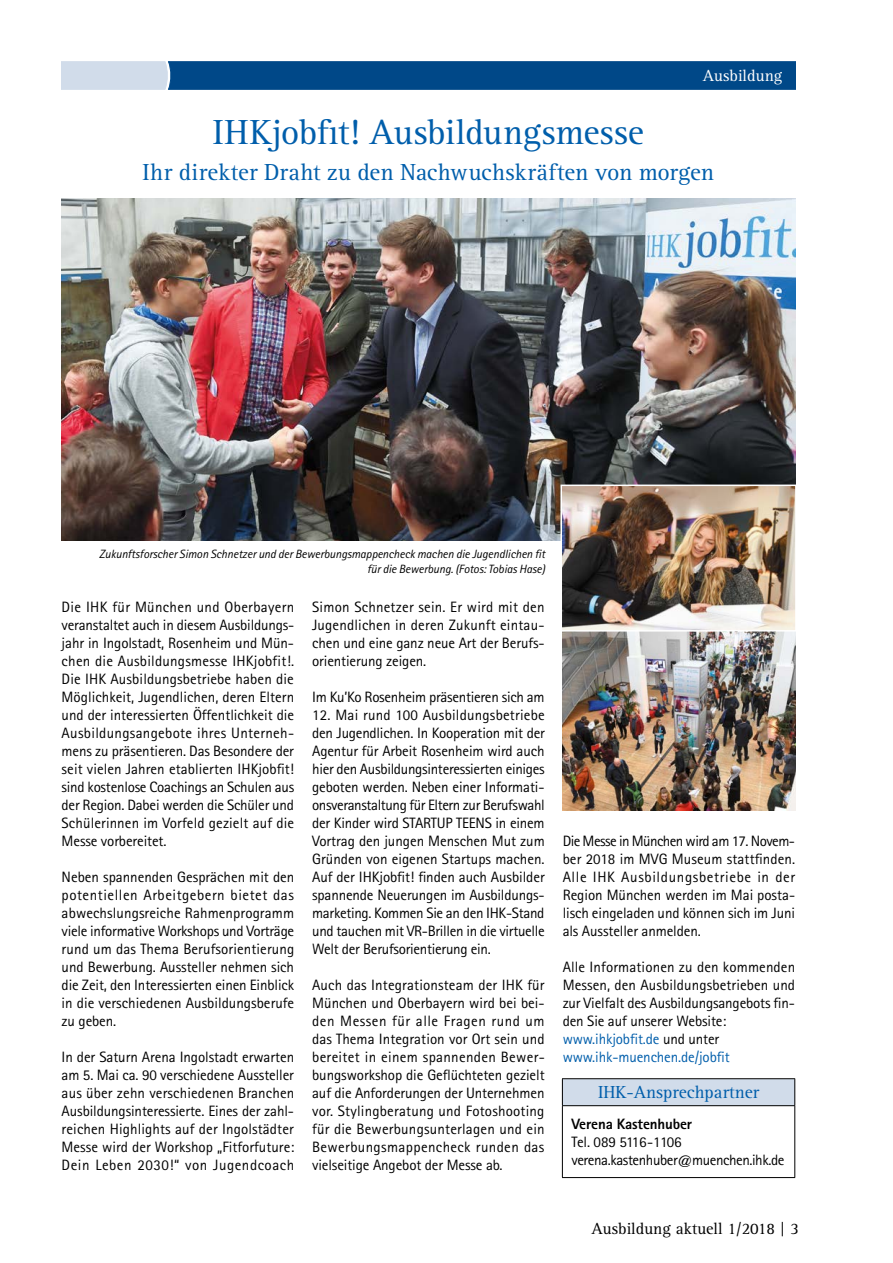
<style>
.page{position:relative;width:893px;height:1263px;background:#fff}
.page>*{position:absolute;margin:0;border:0;box-sizing:border-box;transform-origin:0 0}
.t1{font:36px "Rotis Serif Std";letter-spacing:-.01em;color:#005eab}
.t2{font:24px "Rotis Serif Std";letter-spacing:.01em;color:#005eab}
.t3{font:18px "Rotis Serif Std";color:#005eab}
.t4{font:16.5px "Rotis Serif Std";color:#000}
.t5{font:16.5px "Rotis Serif Std";color:#fff}
.t6{font:15px/18px "Rotis Sans Serif Std";letter-spacing:-.01em;color:#000;text-align:justify}
.t7{font:15px/18px "Rotis Sans Serif Std";letter-spacing:-.03em;color:#000}
.t8{font:800 15px "Rotis Sans Serif Std";letter-spacing:-.01em;color:#000}
.t9{font:italic 12px/15px "Rotis Sans Serif Std";letter-spacing:-.005em;color:#000;text-align:right}
.s1{color:#005eab}
</style>
<div class="page">
<svg style="left:62px;top:62px;width:733px;height:27px;background:#1e5d96"></svg>
<div style="left:562px;top:1079px;width:233px;height:27px;background:#d1dcea"></div>
<svg style="left:794px;top:1079px;width:1px;height:26px"></svg>
<hr style="left:562px;top:1078px;width:233px;height:1px;background:#000">
<svg style="left:562px;top:1079px;width:1px;height:26px"></svg>
<hr style="left:562px;top:1105px;width:233px;height:1px;background:#000">
<hr style="left:562px;top:1106px;width:1px;height:71px;background:#000">
<hr style="left:794px;top:1106px;width:1px;height:71px;background:#000">
<hr style="left:562px;top:1177px;width:233px;height:1px;background:#000">
<img style="left:562px;top:632px;width:233px;height:178px">
<img style="left:62px;top:198px;width:733px;height:342px">
<img style="left:560px;top:484px;width:236px;height:148px">
<p class="t5" style="left:703px;top:67px;width:81px">Ausbildung</p>
<h1 class="t1" style="left:213px;top:111px;width:433px">IHKjobfit! Ausbildungsmesse</h1>
<h2 class="t2" style="left:143px;top:158px;width:573px">Ihr direkter Draht zu den Nachwuchskräften von morgen</h2>
<p class="t9" style="left:99px;top:547px;width:448px">Zukunftsforscher Simon Schnetzer und der Bewerbungsmappencheck machen die Jugendlichen fit für die Bewerbung. (Fotos: Tobias Hase)</p>
<p class="t6" style="left:62px;top:598px;width:234px">Die IHK für München und Oberbayern veranstaltet auch in diesem Ausbildungs&shy;jahr in Ingolstadt, Rosenheim und Mün&shy;chen die Ausbildungsmesse IHKjobfit!.<br>Die IHK Ausbildungsbetriebe haben die Möglichkeit, Jugendlichen, deren Eltern und der interessierten Öffentlichkeit die Ausbildungsangebote ihres Unterneh&shy;mens zu präsentieren. Das Besondere der seit vielen Jahren etablierten IHKjobfit! sind kostenlose Coachings an Schulen aus der Region. Dabei werden die Schüler und Schülerinnen im Vorfeld gezielt auf die Messe vorbereitet.</p>
<p class="t6" style="left:62px;top:868px;width:234px">Neben spannenden Gesprächen mit den potentiellen Arbeitgebern bietet das abwechslungsreiche Rahmenprogramm viele informative Workshops und Vorträge rund um das Thema Berufsorientierung und Bewerbung. Aussteller nehmen sich die Zeit, den Interessierten einen Einblick in die verschiedenen Ausbildungsberufe zu geben.</p>
<p class="t6" style="left:62px;top:1048px;width:234px">In der Saturn Arena Ingolstadt erwarten am 5. Mai ca. 90 verschiedene Aussteller aus über zehn verschiedenen Branchen Ausbildungsinteressierte. Eines der zahl&shy;reichen Highlights auf der Ingolstädter Messe wird der Workshop „Fitforfuture:<br>Dein Leben 2030!“ von Jugendcoach</p>
<p class="t6" style="left:312px;top:598px;width:234px">Simon Schnetzer sein. Er wird mit den Jugendlichen in deren Zukunft eintau&shy;chen und eine ganz neue Art der Berufs&shy;orientierung zeigen.</p>
<p class="t6" style="left:312px;top:688px;width:234px">Im Ku’Ko Rosenheim präsentieren sich am</p>
<p class="t6" style="left:312px;top:706px;width:234px">12. Mai rund 100 Ausbildungsbetriebe den Jugendlichen. In Kooperation mit der Agentur für Arbeit Rosenheim wird auch hier den Ausbildungsinteressierten einiges geboten werden. Neben einer Informati&shy;onsveranstaltung für Eltern zur Berufswahl der Kinder wird STARTUP TEENS in einem Vortrag den jungen Menschen Mut zum Gründen von eigenen Startups machen.<br>Auf der IHKjobfit! finden auch Ausbilder spannende Neuerungen im Ausbildungs&shy;marketing. Kommen Sie an den IHK-Stand und tauchen mit VR-Brillen in die virtuelle Welt der Berufsorientierung ein.</p>
<p class="t6" style="left:312px;top:976px;width:234px">Auch das Integrationsteam der IHK für München und Oberbayern wird bei bei&shy;den Messen für alle Fragen rund um das Thema Integration vor Ort sein und bereitet in einem spannenden Bewer&shy;bungsworkshop die Geflüchteten gezielt auf die Anforderungen der Unternehmen vor. Stylingberatung und Fotoshooting für die Bewerbungsunterlagen und ein Bewerbungsmappencheck runden das vielseitige Angebot der Messe ab.</p>
<p class="t6" style="left:563px;top:832px;width:234px">Die Messe in München wird am 17. Novem&shy;ber 2018 im MVG Museum stattfinden.<br>Alle IHK Ausbildungsbetriebe in der Region München werden im Mai posta&shy;lisch eingeladen und können sich im Juni als Aussteller anmelden.</p>
<p class="t6" style="left:563px;top:958px;width:234px;text-align:left">Alle Informationen zu den kommenden Messen, den Ausbildungsbetrieben und zur Vielfalt des Ausbildungsangebots fin&shy;den Sie auf unserer Website: <span class="s1">www.ihkjobfit.de</span> und unter <span class="s1">www.ihk-muenchen.de/jobfit</span></p>
<p class="t3" style="left:598px;top:1082px;width:162px">IHK-Ansprechpartner</p>
<p class="t8" style="left:571px;top:1114px;width:122px">Verena Kastenhuber</p>
<p class="t7" style="left:571px;top:1132px;width:215px">Tel. 089 5116-1106 verena.kastenhuber@muenchen.ihk.de</p>
<p class="t4" style="left:591px;top:1219px;width:209px">Ausbildung aktuell 1/2018 | 3</p>
</div>
